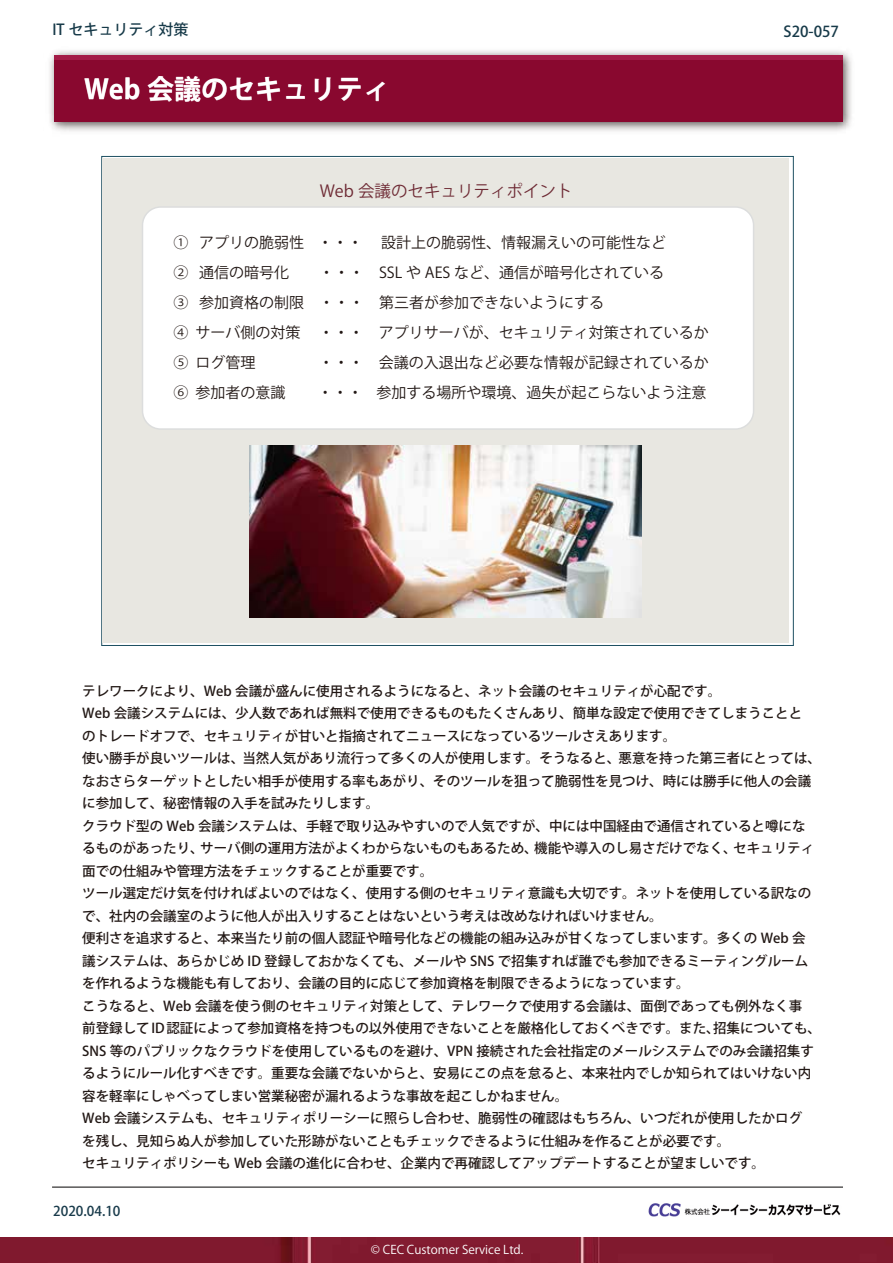
<style>
.page{position:relative;width:893px;height:1263px;background:#fff}
.page>*{position:absolute;margin:0;border:0;box-sizing:border-box;transform-origin:0 0}
.t1{font:700 27px "Koz Go Pr 6 N";color:#fff}
.t2{font:16.5px "Koz Go Pr 6 N";color:#6e2a34}
.t3{font:15px/30px "Koz Go Pr 6 N";color:#221815}
.t4{font:500 15px "Koz Go Pr 6 N";color:#173a49}
.t5{font:500 13.5px/22.5px "Koz Go Pr 6 N";color:#221815}
.t6{font:500 13.5px "Koz Go Pr 6 N";color:#193b4b}
.t7{font:12px "Koz Go Pr 6 N";color:#fff}
</style>
<div class="page">
<div style="left:0;top:1237px;width:893px;height:26px;background:#80192e"></div>
<div style="left:102px;top:158px;width:687px;height:485px;background:#e8e7e1"></div>
<hr style="left:52px;top:1186px;width:791px;height:2px;background:#595757">
<img style="left:49px;top:50px;width:803px;height:81px">
<div style="left:54px;top:56px;width:789px;height:66px;background:linear-gradient(to right,#96123b,#96123b)"></div>
<div style="left:54px;top:61px;width:789px;height:61px;background:#89082f"></div>
<svg style="left:84px;top:76px;width:301px;height:26px"></svg>
<div style="left:142px;top:207px;width:611px;height:222px;background:#fff;border-radius:18px"></div>
<div style="left:142px;top:206px;width:612px;height:224px;border:1px solid #dcdddd;border-radius:18px"></div>
<img style="left:250px;top:446px;width:391px;height:172px">
<img style="left:648px;top:1203px;width:193px;height:14px">
<p class="t4" style="left:52px;top:21px;width:137px">IT セキュリティ対策</p>
<h1 class="t1" style="left:84px;top:74px;width:308px">Web 会議のセキュリティ</h1>
<p class="t2" style="left:320px;top:181px;width:254px">Web 会議のセキュリティポイント</p>
<p class="t3" style="left:173px;top:228px;width:537px">① アプリの脆弱性 ・・・　 設計上の脆弱性、情報漏えいの可能性など<br>② 通信の暗号化　　・・・　SSL や AES など、通信が暗号化されている<br>③ 参加資格の制限　・・・　第三者が参加できないようにする<br>④ サーバ側の対策　 ・・・　アプリサーバが、セキュリティ対策されているか<br>⑤ ログ管理</p>
<p class="t3" style="left:173px;top:348px;width:537px;text-align:right">・・・　会議の入退出など必要な情報が記録されているか<br>⑥ 参加者の意識　 ・・・ 参加する場所や環境、過失が起こらないよう注意</p>
<p class="t4" style="left:784px;top:23px;width:57px">S20-057</p>
<p class="t5" style="left:82px;top:680px;width:740px">テレワークにより、Web 会議が盛んに使用されるようになると、ネット会議のセキュリティが心配です。<br>Web 会議システムには、少人数であれば無料で使用できるものもたくさんあり、簡単な設定で使用できてしまうことと<br>のトレードオフで、セキュリティが甘いと指摘されてニュースになっているツールさえあります。<br>使い勝手が良いツールは、当然人気があり流行って多くの人が使用します。そうなると、悪意を持った第三者にとっては、なおさらターゲットとしたい相手が使用する率もあがり、そのツールを狙って脆弱性を見つけ、時には勝手に他人の会議に参加して、秘密情報の入手を試みたりします。<br>クラウド型の Web 会議システムは、手軽で取り込みやすいので人気ですが、中には中国経由で通信されていると噂になるものがあったり、サーバ側の運用方法がよくわからないものもあるため、機能や導入のし易さだけでなく、セキュリティ面での仕組みや管理方法をチェックすることが重要です。<br>ツール選定だけ気を付ければよいのではなく、使用する側のセキュリティ意識も大切です。ネットを使用している訳なので、社内の会議室のように他人が出入りすることはないという考えは改めなければいけません。<br>便利さを追求すると、本来当たり前の個人認証や暗号化などの機能の組み込みが甘くなってしまいます。多くの Web 会議システムは、あらかじめ ID 登録しておかなくても、メールや SNS で招集すれば誰でも参加できるミーティングルームを作れるような機能も有しており、会議の目的に応じて参加資格を制限できるようになっています。<br>こうなると、Web 会議を使う側のセキュリティ対策として、テレワークで使用する会議は、面倒であっても例外なく事<br>前登録してID認証によって参加資格を持つもの以外使用できないことを厳格化しておくべきです。また、招集についても、SNS 等のパブリックなクラウドを使用しているものを避け、VPN 接続された会社指定のメールシステムでのみ会議招集するようにルール化すべきです。重要な会議でないからと、安易にこの点を怠ると、本来社内でしか知られてはいけない内容を軽率にしゃべってしまい営業秘密が漏れるような事故を起こしかねません。<br>Web 会議システムも、セキュリティポリーシーに照らし合わせ、脆弱性の確認はもちろん、いつだれが使用したかログ<br>を残し、見知らぬ人が参加していた形跡がないこともチェックできるように仕組みを作ることが必要です。<br>セキュリティポリシーも Web 会議の進化に合わせ、企業内で再確認してアップデートすることが望ましいです。</p>
<p class="t6" style="left:53px;top:1203px;width:69px">2020.04.10</p>
<p class="t7" style="left:371px;top:1243px;width:154px">© CEC Customer Service Ltd.</p>
</div>
